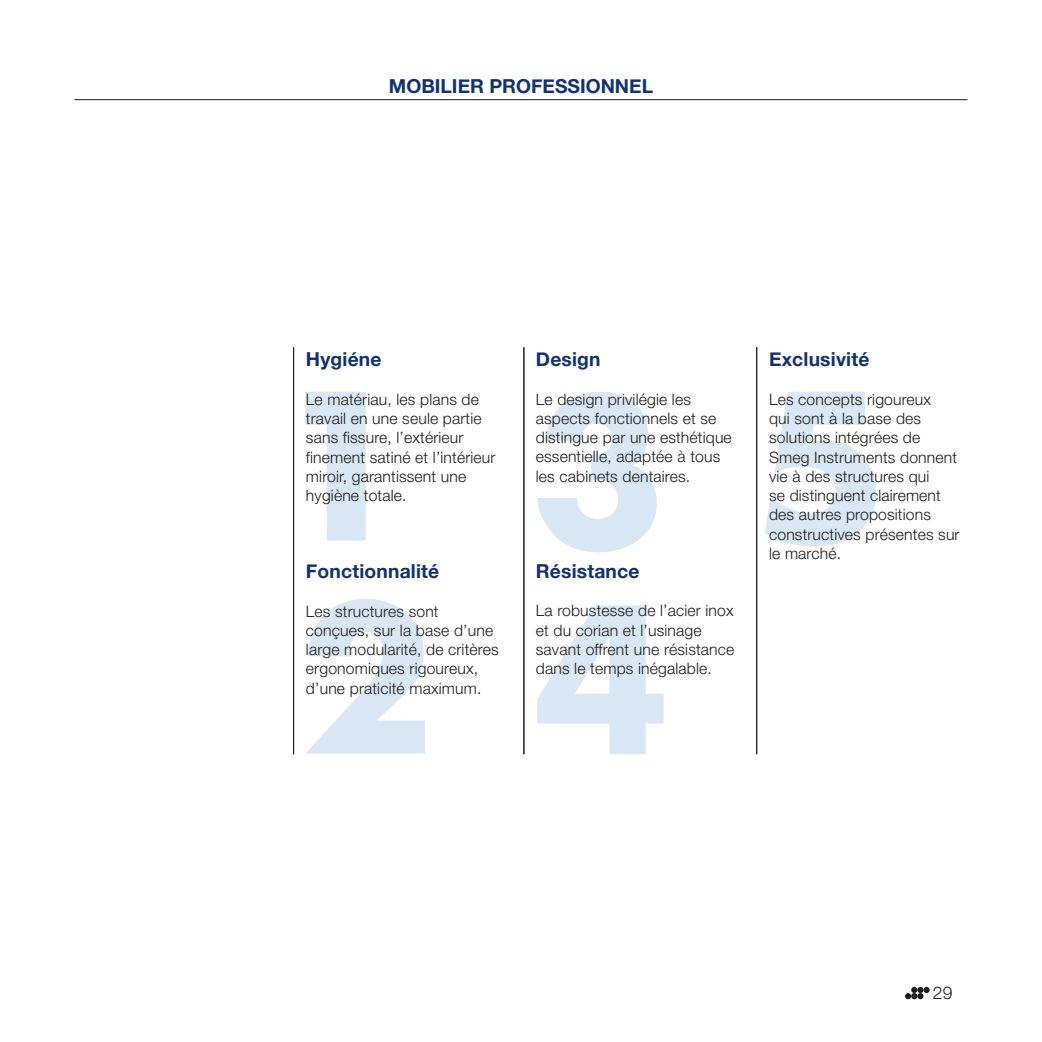
<style>
.page{position:relative;width:1042px;height:1042px;background:#fff}
.page>*{position:absolute;margin:0;border:0;box-sizing:border-box;transform-origin:0 0}
.t1{font:700 19.25px "Helvetica Neue";color:#123274}
.t2{font:300 17.5px "Helvetica Neue";color:#1d1d1b}
.t3{font:300 15.75px/19.2px "Helvetica Neue";letter-spacing:.01em;color:#1d1d1b}
</style>
<div class="page">
<svg style="left:537px;top:606px;width:126px;height:148px"></svg>
<svg style="left:306px;top:599px;width:119px;height:154px"></svg>
<svg style="left:765px;top:392px;width:111px;height:154px"></svg>
<svg style="left:537px;top:392px;width:119px;height:160px"></svg>
<svg style="left:306px;top:392px;width:59px;height:148px"></svg>
<hr style="left:74px;top:99px;width:893px;height:1px;background:#1d1d1b">
<hr style="left:293px;top:347px;width:1px;height:407px;background:#1d1d1b">
<hr style="left:523px;top:347px;width:1px;height:407px;background:#1d1d1b">
<hr style="left:756px;top:347px;width:1px;height:407px;background:#1d1d1b">
<svg style="left:905px;top:987px;width:24px;height:12px"></svg>
<p class="t1" style="left:389px;top:74px;width:266px">mobilier proFeSSionnel</p>
<p class="t1" style="left:306px;top:348px;width:77px">Hygiéne</p>
<p class="t3" style="left:306px;top:391px;width:191px">Le matériau, les plans de travail en une seule partie sans fissure, l’extérieur finement satiné et l’intérieur miroir, garantissent une hygiène totale.</p>
<p class="t1" style="left:306px;top:559px;width:135px">Fonctionnalité</p>
<p class="t3" style="left:306px;top:603px;width:194px">Les structures sont conçues, sur la base d’une large modularité, de critères ergonomiques rigoureux, d’une praticité maximum.</p>
<p class="t1" style="left:536px;top:347px;width:66px">design</p>
<p class="t3" style="left:536px;top:391px;width:197px">Le design privilégie les aspects fonctionnels et se distingue par une esthétique essentielle, adaptée à tous les cabinets dentaires.</p>
<p class="t1" style="left:536px;top:559px;width:105px">résistance</p>
<p class="t3" style="left:536px;top:603px;width:200px">La robustesse de l’acier inox et du corian et l’usinage savant offrent une résistance dans le temps inégalable.</p>
<p class="t1" style="left:769px;top:348px;width:102px">exclusivité</p>
<p class="t3" style="left:769px;top:391px;width:192px">Les concepts rigoureux<br>qui sont à la base des solutions intégrées de<br>Smeg Instruments donnent vie à des structures qui<br>se distinguent clairement des autres propositions constructives présentes sur le marché.</p>
<p class="t2" style="left:933px;top:986px;width:21px">29</p>
</div>
